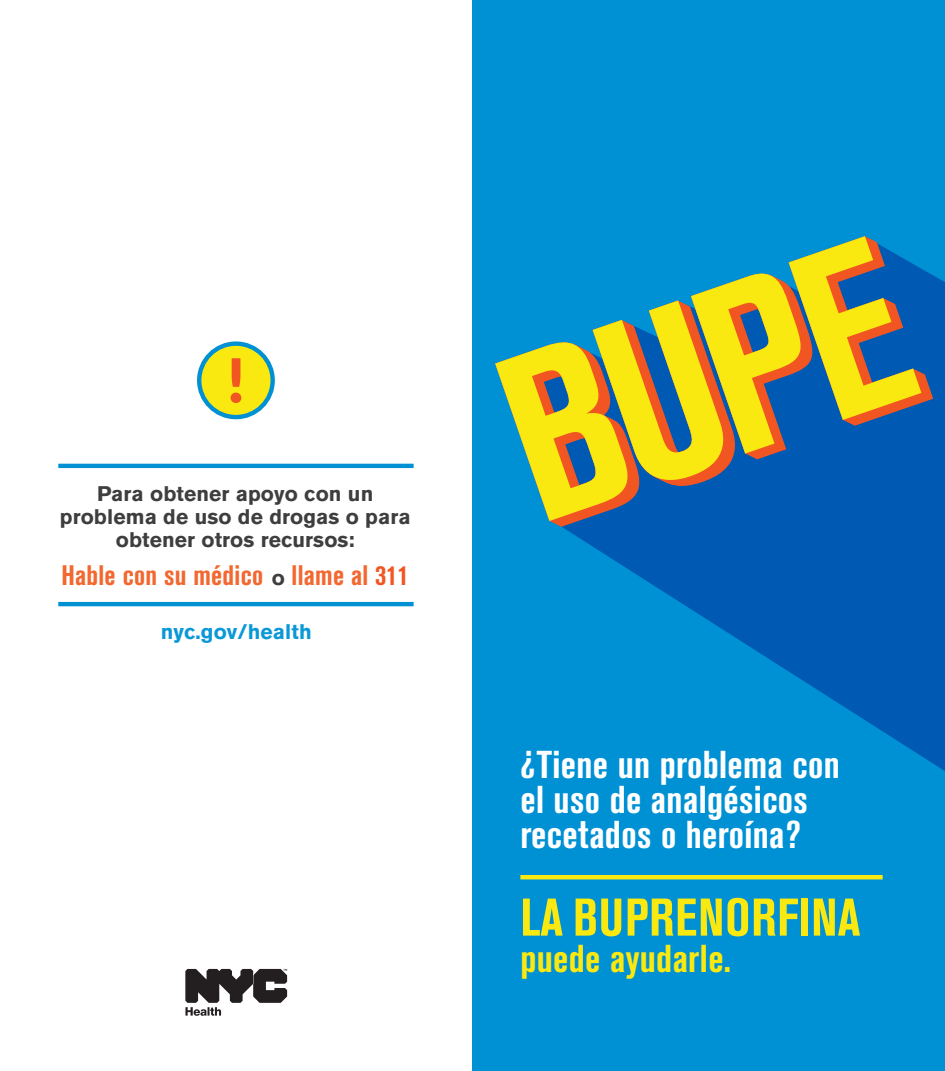
<style>
.page{position:relative;width:945px;height:1071px;background:#fff}
.page>*{position:absolute;margin:0;border:0;box-sizing:border-box;transform-origin:0 0}
.t1{font:700 condensed 52.5px "Akzidenz Grotesk BQ";letter-spacing:.015em;color:#fae811}
.t2{font:700 condensed 38.5px/35px "Akzidenz Grotesk BQ";letter-spacing:.01em;color:#fff}
.t3{font:700 condensed 38.5px "Akzidenz Grotesk BQ";letter-spacing:.01em;color:#fae811}
.t4{font:700 condensed 28px "Akzidenz Grotesk BQ";letter-spacing:.01em;color:#f26830}
.t5{font:700 21px/22.8px "Akzidenz Grotesk BQ";letter-spacing:.005em;color:#3e3e3f;text-align:center}
.t6{font:700 21px "Akzidenz Grotesk BQ";letter-spacing:.005em;color:#0b98d7}
.s1{font-stretch:normal;font-size:21px;color:#3e3e3f}
.s2{color:#f15522}
</style>
<div class="page">
<div style="left:472px;top:0;width:473px;height:1071px;background:#0091d4"></div>
<svg style="left:562px;top:275px;width:383px;height:496px;fill:#005ab4"></svg>
<svg style="left:495px;top:236px;width:438px;height:291px"></svg>
<hr style="left:520px;top:875px;width:363px;height:4px;background:#fae811">
<svg style="left:185px;top:969px;width:102px;height:47px"></svg>
<div style="left:199px;top:344px;width:74px;height:73px;background:#fae811;border-radius:50%"></div>
<div style="left:197px;top:341px;width:78px;height:78px;border:4px solid #0091d4;border-radius:50%"></div>
<hr style="left:58px;top:464px;width:356px;height:4px;background:#0091d4">
<hr style="left:58px;top:602px;width:356px;height:4px;background:#0091d4">
<svg style="left:231px;top:358px;width:10px;height:45px"></svg>
<p class="t5" style="left:60px;top:483px;width:352px">Para obtener apoyo con un problema de uso de drogas o para obtener otros recursos:</p>
<h3 class="t4" style="left:61px;top:560px;width:349px">Hable con su médico <span class="s1">o</span> llame al <span class="s2">311</span></h3>
<p class="t6" style="left:161px;top:620px;width:152px">nyc.gov/health</p>
<h2 class="t2" style="left:520px;top:748px;width:321px">¿Tiene un problema con el uso de analgésicos recetados o heroína?</h2>
<h1 class="t1" style="left:520px;top:887px;width:342px">LA BUPRENORFINA</h1>
<h2 class="t3" style="left:520px;top:937px;width:212px">puede ayudarle.</h2>
</div>
